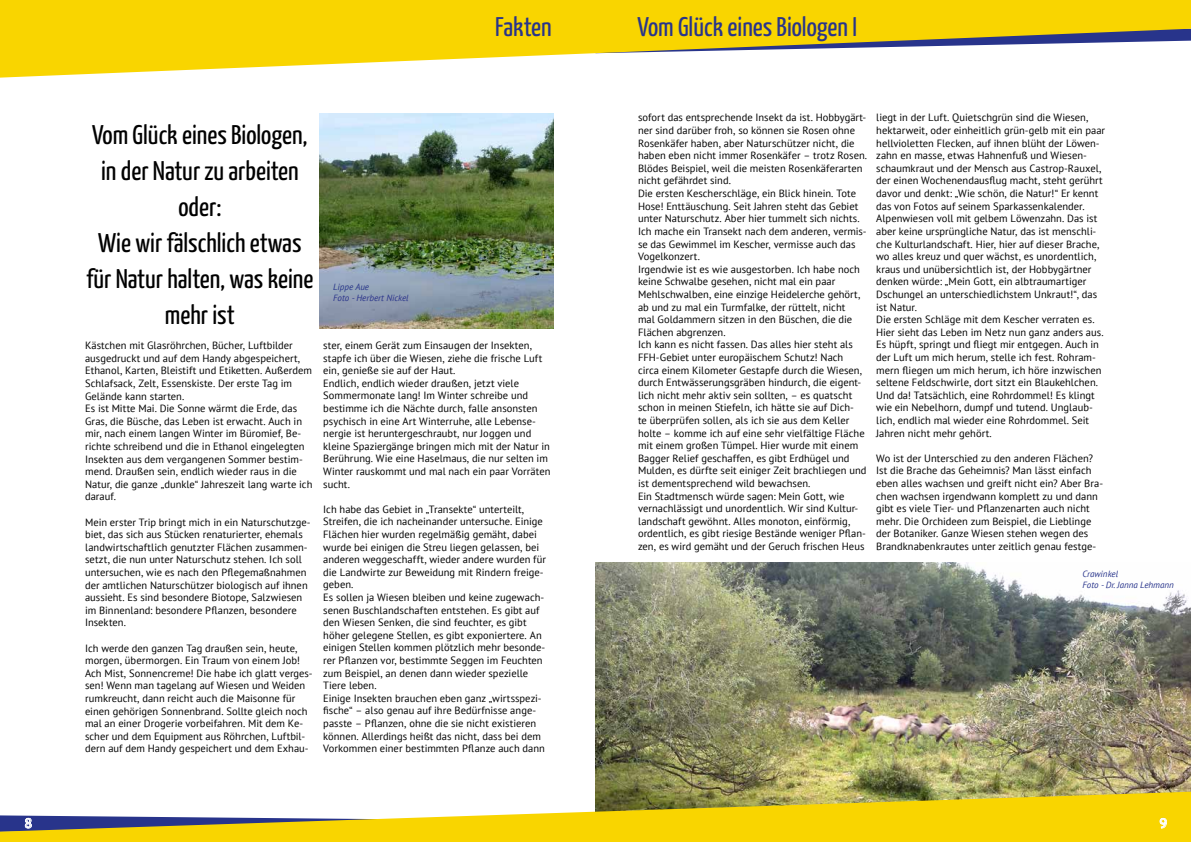
<style>
.page{position:relative;width:1191px;height:842px;background:#fff}
.page>*{position:absolute;margin:0;border:0;box-sizing:border-box;transform-origin:0 0}
.t1{font:27px/36px "Yanone Kaffeesatz";color:#000;text-align:center}
.t2{font:27px "Yanone Kaffeesatz";color:#28348b}
.t3{font:700 14px "PT Sans";color:#fff}
.t4{font:10.5px/12.6px "PT Sans";color:#000}
.t5{font:italic 9px/10.8px "PT Sans";color:#28348b}
</style>
<div class="page">
<img style="left:319px;top:113px;width:234px;height:216px">
<img style="left:596px;top:563px;width:595px;height:228px">
<svg style="left:0;top:791px;width:1191px;height:51px;fill:#f9d500"></svg>
<svg style="left:0;top:0;width:1191px;height:78px;fill:#f9d500"></svg>
<svg style="left:0;top:815px;width:400px;height:17px;background:#9d9360"></svg>
<svg style="left:25px;top:827px;width:7px;height:2px"></svg>
<div style="left:25px;top:817px;width:7px;height:10px;background:#000;opacity:.59"></div>
<div style="left:1159px;top:817px;width:8px;height:11px;background:#000;opacity:.59"></div>
<h1 class="t2" style="left:495px;top:10px;width:58px">Fakten</h1>
<h1 class="t2" style="left:637px;top:10px;width:221px">Vom Glück eines Biologen I</h1>
<h1 class="t1" style="left:87px;top:116px;width:228px">Vom Glück eines Biologen, in der Natur zu arbeiten oder:<br>Wie wir fälschlich etwas für Natur halten, was keine mehr ist</h1>
<p class="t4" style="left:85px;top:339px;width:229px">Kästchen mit Glasröhrchen, Bücher, Luftbilder ausgedruckt und auf dem Handy abgespeichert, Ethanol, Karten, Bleistift und Etiketten. Außerdem Schlafsack, Zelt, Essenskiste. Der erste Tag im Gelände kann starten.<br>Es ist Mitte Mai. Die Sonne wärmt die Erde, das Gras, die Büsche, das Leben ist erwacht. Auch in mir, nach einem langen Winter im Büromief, Be&shy;richte schreibend und die in Ethanol eingelegten Insekten aus dem vergangenen Sommer bestim&shy;mend. Draußen sein, endlich wieder raus in die Natur, die ganze „dunkle“ Jahreszeit lang warte ich darauf.</p>
<p class="t4" style="left:85px;top:515px;width:227px">Mein erster Trip bringt mich in ein Naturschutzge&shy;biet, das sich aus Stücken renaturierter, ehemals landwirtschaftlich genutzter Flächen zusammen&shy;setzt, die nun unter Naturschutz stehen. Ich soll untersuchen, wie es nach den Pflegemaßnahmen der amtlichen Naturschützer biologisch auf ihnen aussieht. Es sind besondere Biotope, Salzwiesen im Binnenland: besondere Pflanzen, besondere Insekten.</p>
<p class="t4" style="left:85px;top:641px;width:229px">Ich werde den ganzen Tag draußen sein, heute, morgen, übermorgen. Ein Traum von einem Job!<br>Ach Mist, Sonnencreme! Die habe ich glatt verges&shy;sen! Wenn man tagelang auf Wiesen und Weiden rumkreucht, dann reicht auch die Maisonne für einen gehörigen Sonnenbrand. Sollte gleich noch mal an einer Drogerie vorbeifahren. Mit dem Ke&shy;scher und dem Equipment aus Röhrchen, Luftbil&shy;dern auf dem Handy gespeichert und dem Exhau-</p>
<p class="t5" style="left:333px;top:281px;width:77px">Lippe Aue<br>Foto - Herbert Nickel</p>
<p class="t4" style="left:323px;top:339px;width:229px">ster, einem Gerät zum Einsaugen der Insekten, stapfe ich über die Wiesen, ziehe die frische Luft ein, genieße sie auf der Haut.<br>Endlich, endlich wieder draußen, jetzt viele Sommermonate lang! Im Winter schreibe und bestimme ich die Nächte durch, falle ansonsten psychisch in eine Art Winterruhe, alle Lebense&shy;nergie ist heruntergeschraubt, nur Joggen und kleine Spaziergänge bringen mich mit der Natur in Berührung. Wie eine Haselmaus, die nur selten im Winter rauskommt und mal nach ein paar Vorräten sucht.</p>
<p class="t4" style="left:323px;top:503px;width:224px">Ich habe das Gebiet in „Transekte“ unterteilt, Streifen, die ich nacheinander untersuche. Einige Flächen hier wurden regelmäßig gemäht, dabei wurde bei einigen die Streu liegen gelassen, bei anderen weggeschafft, wieder andere wurden für die Landwirte zur Beweidung mit Rindern freige&shy;geben.<br>Es sollen ja Wiesen bleiben und keine zugewach&shy;senen Buschlandschaften entstehen. Es gibt auf den Wiesen Senken, die sind feuchter, es gibt höher gelegene Stellen, es gibt exponiertere. An einigen Stellen kommen plötzlich mehr besonde&shy;rer Pflanzen vor, bestimmte Seggen im Feuchten zum Beispiel, an denen dann wieder spezielle Tiere leben.<br>Einige Insekten brauchen eben ganz „wirtsspezi&shy;fische“ – also genau auf ihre Bedürfnisse ange&shy;passte – Pflanzen, ohne die sie nicht existieren können. Allerdings heißt das nicht, dass bei dem Vorkommen einer bestimmten Pflanze auch dann</p>
<p class="t4" style="left:638px;top:111px;width:231px">sofort das entsprechende Insekt da ist. Hobbygärt&shy;ner sind darüber froh, so können sie Rosen ohne Rosenkäfer haben, aber Naturschützer nicht, die haben eben nicht immer Rosenkäfer – trotz Rosen.<br>Blödes Beispiel, weil die meisten Rosenkäferarten nicht gefährdet sind.<br>Die ersten Kescherschläge, ein Blick hinein. Tote Hose! Enttäuschung. Seit Jahren steht das Gebiet unter Naturschutz. Aber hier tummelt sich nichts.<br>Ich mache ein Transekt nach dem anderen, vermis&shy;se das Gewimmel im Kescher, vermisse auch das Vogelkonzert.<br>Irgendwie ist es wie ausgestorben. Ich habe noch keine Schwalbe gesehen, nicht mal ein paar Mehlschwalben, eine einzige Heidelerche gehört, ab und zu mal ein Turmfalke, der rüttelt, nicht<br>mal Goldammern sitzen in den Büschen, die die Flächen abgrenzen.<br>Ich kann es nicht fassen. Das alles hier steht als FFH-Gebiet unter europäischem Schutz! Nach<br>circa einem Kilometer Gestapfe durch die Wiesen, durch Entwässerungsgräben hindurch, die eigent&shy;lich nicht mehr aktiv sein sollten, – es quatscht schon in meinen Stiefeln, ich hätte sie auf Dich-<br>te überprüfen sollen, als ich sie aus dem Keller holte – komme ich auf eine sehr vielfältige Fläche mit einem großen Tümpel. Hier wurde mit einem Bagger Relief geschaffen, es gibt Erdhügel und Mulden, es dürfte seit einiger Zeit brachliegen und ist dementsprechend wild bewachsen.<br>Ein Stadtmensch würde sagen: Mein Gott, wie vernachlässigt und unordentlich. Wir sind Kultur&shy;landschaft gewöhnt. Alles monoton, einförmig, ordentlich, es gibt riesige Bestände weniger Pflan&shy;zen, es wird gemäht und der Geruch frischen Heus</p>
<p class="t4" style="left:876px;top:111px;width:230px">liegt in der Luft. Quietschgrün sind die Wiesen, hektarweit, oder einheitlich grün-gelb mit ein paar hellvioletten Flecken, auf ihnen blüht der Löwen&shy;zahn en masse, etwas Hahnenfuß und Wiesen&shy;schaumkraut und der Mensch aus Castrop-Rauxel, der einen Wochenendausflug macht, steht gerührt davor und denkt: „Wie schön, die Natur!“ Er kennt das von Fotos auf seinem Sparkassenkalender.<br>Alpenwiesen voll mit gelbem Löwenzahn. Das ist aber keine ursprüngliche Natur, das ist menschli&shy;che Kulturlandschaft. Hier, hier auf dieser Brache, wo alles kreuz und quer wächst, es unordentlich, kraus und unübersichtlich ist, der Hobbygärtner denken würde: „Mein Gott, ein albtraumartiger Dschungel an unterschiedlichstem Unkraut!“, das ist Natur.<br>Die ersten Schläge mit dem Kescher verraten es.<br>Hier sieht das Leben im Netz nun ganz anders aus.<br>Es hüpft, springt und fliegt mir entgegen. Auch in der Luft um mich herum, stelle ich fest. Rohram&shy;mern fliegen um mich herum, ich höre inzwischen seltene Feldschwirle, dort sitzt ein Blaukehlchen.<br>Und da! Tatsächlich, eine Rohrdommel! Es klingt wie ein Nebelhorn, dumpf und tutend. Unglaub&shy;lich, endlich mal wieder eine Rohrdommel. Seit Jahren nicht mehr gehört.</p>
<p class="t4" style="left:876px;top:451px;width:228px">Wo ist der Unterschied zu den anderen Flächen?<br>Ist die Brache das Geheimnis? Man lässt einfach eben alles wachsen und greift nicht ein? Aber Bra&shy;chen wachsen irgendwann komplett zu und dann gibt es viele Tier- und Pflanzenarten auch nicht mehr. Die Orchideen zum Beispiel, die Lieblinge der Botaniker. Ganze Wiesen stehen wegen des Brandknabenkrautes unter zeitlich genau festge-</p>
<p class="t5" style="left:1082px;top:569px;width:93px">Crawinkel<br>Foto - Dr. Janna Lehmann</p>
<h2 class="t3" style="left:24px;top:814px;width:10px">8</h2>
<h2 class="t3" style="left:1159px;top:814px;width:10px">9</h2>
</div>
